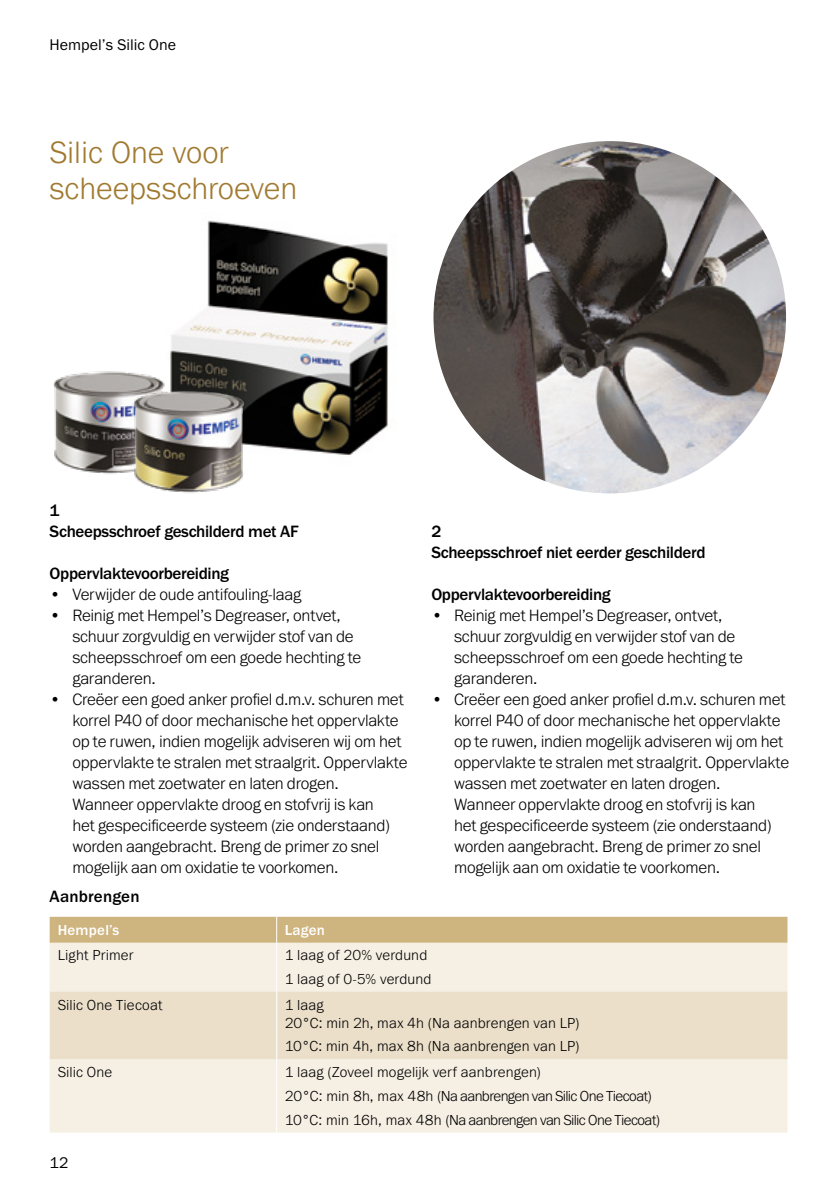
<style>
.page{position:relative;width:840px;height:1191px;background:#fff}
.page>*{position:absolute;margin:0;border:0;box-sizing:border-box;transform-origin:0 0}
.t1{font:300 32px/36px "Franklin Gothic URW";color:#a07a30}
.t2{font:300 17px/21px "Franklin Gothic URW";letter-spacing:-.015em;color:#000}
.t3{font:500 17px/21px "Franklin Gothic URW";letter-spacing:-.02em;color:#000}
.t4{font:500 17px "Franklin Gothic URW";letter-spacing:.01em;color:#000}
.t5{font:16px "Franklin Gothic URW Boo";color:#000}
.t6{font:300 15px/23.6px "Franklin Gothic URW";letter-spacing:.005em;color:#000}
.t7{font:300 15px/23.6px "Franklin Gothic URW";letter-spacing:-.03em;color:#000}
.t8{font:500 15px "Franklin Gothic URW";letter-spacing:.015em;color:#fff}
</style>
<div class="page">
<div style="left:50px;top:942px;width:737px;height:190px;background:#f6efe4"></div>
<div style="left:50px;top:991px;width:737px;height:68px;background:#ebdfca"></div>
<div style="left:50px;top:916px;width:737px;height:26px;background:#ceb47f"></div>
<hr style="left:276px;top:942px;width:1px;height:49px;background:#fff">
<hr style="left:276px;top:991px;width:1px;height:68px;background:#fff">
<hr style="left:276px;top:1059px;width:1px;height:73px;background:#fff">
<img style="left:433px;top:141px;width:352px;height:352px;border-radius:176px">
<img style="left:170px;top:220px;width:218px;height:235px">
<img style="left:53px;top:371px;width:112px;height:103px">
<img style="left:129px;top:385px;width:118px;height:108px">
<p class="t5" style="left:50px;top:34px;width:128px">Hempel’s Silic One</p>
<h1 class="t1" style="left:50px;top:134px;width:249px">Silic One voor scheepsschroeven</h1>
<p class="t3" style="left:50px;top:499px;width:250px">1<br>Scheepsschroef geschilderd met AF</p>
<p class="t3" style="left:50px;top:562px;width:181px">Oppervlaktevoorbereiding</p>
<p class="t2" style="left:50px;top:583px;width:253px">• Verwijder de oude antifouling-laag</p>
<p class="t2" style="left:72px;top:604px;width:290px;text-indent:-23px">• Reinig met Hempel’s Degreaser, ontvet, schuur zorgvuldig en verwijder stof van de scheepsschroef om een goede hechting te garanderen.</p>
<p class="t2" style="left:72px;top:688px;width:336px;text-indent:-23px">• Creëer een goed anker profiel d.m.v. schuren met korrel P40 of door mechanische het oppervlakte op te ruwen, indien mogelijk adviseren wij om het oppervlakte te stralen met straalgrit. Oppervlakte wassen met zoetwater en laten drogen.<br>Wanneer oppervlakte droog en stofvrij is kan<br>het gespecificeerde systeem (zie onderstaand) worden aangebracht. Breng de primer zo snel mogelijk aan om oxidatie te voorkomen.</p>
<p class="t4" style="left:50px;top:886px;width:91px">Aanbrengen</p>
<p class="t3" style="left:431px;top:520px;width:275px">2<br>Scheepsschroef niet eerder geschilderd</p>
<p class="t3" style="left:431px;top:583px;width:181px">Oppervlaktevoorbereiding</p>
<p class="t2" style="left:454px;top:604px;width:290px;text-indent:-23px">• Reinig met Hempel’s Degreaser, ontvet, schuur zorgvuldig en verwijder stof van de scheepsschroef om een goede hechting te garanderen.</p>
<p class="t2" style="left:454px;top:688px;width:336px;text-indent:-23px">• Creëer een goed anker profiel d.m.v. schuren met korrel P40 of door mechanische het oppervlakte op te ruwen, indien mogelijk adviseren wij om het oppervlakte te stralen met straalgrit. Oppervlakte wassen met zoetwater en laten drogen.<br>Wanneer oppervlakte droog en stofvrij is kan<br>het gespecificeerde systeem (zie onderstaand) worden aangebracht. Breng de primer zo snel mogelijk aan om oxidatie te voorkomen.</p>
<p class="t8" style="left:58px;top:920px;width:63px">Hempel’s</p>
<p class="t8" style="left:284px;top:920px;width:42px">Lagen</p>
<p class="t6" style="left:58px;top:942px;width:77px">Light Primer</p>
<p class="t6" style="left:284px;top:942px;width:148px">1 laag of 20% verdund<br>1 laag of 0-5% verdund</p>
<p class="t6" style="left:58px;top:992px;width:107px">Silic One Tiecoat</p>
<p class="t6" style="left:284px;top:995px;width:296px;line-height:18px">1 laag<br>20°C: min 2h, max 4h (Na aanbrengen van LP)</p>
<p class="t6" style="left:284px;top:1034px;width:296px">10°C: min 4h, max 8h (Na aanbrengen van LP)</p>
<p class="t6" style="left:58px;top:1060px;width:56px">Silic One</p>
<p class="t7" style="left:284px;top:1060px;width:377px">1 laag (Zoveel mogelijk verf aanbrengen)<br>20°C: min 8h, max 48h (Na aanbrengen van Silic One Tiecoat)<br>10°C: min 16h, max 48h (Na aanbrengen van Silic One Tiecoat)</p>
<p class="t5" style="left:50px;top:1152px;width:20px">12</p>
</div>
